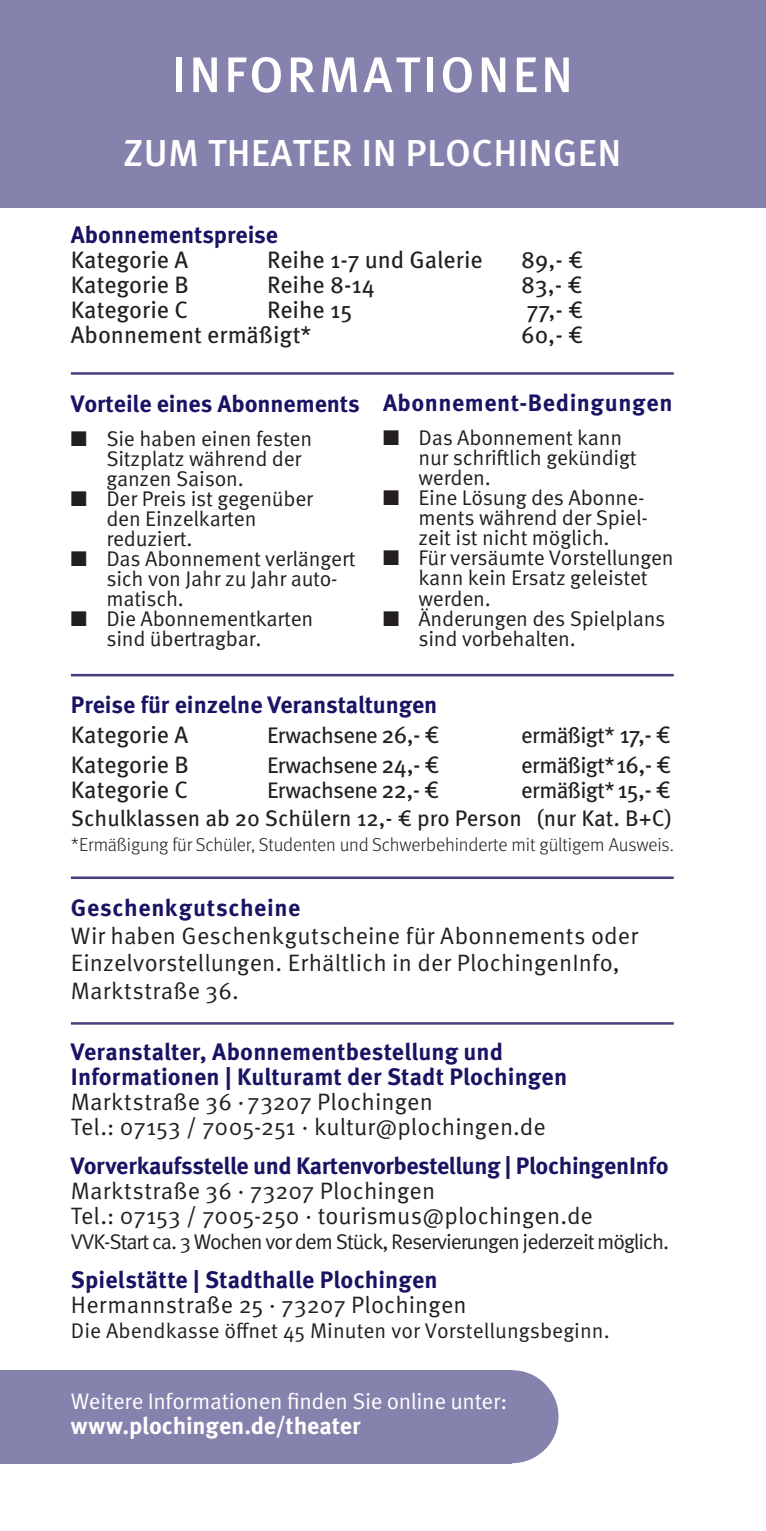
<style>
.page{position:relative;width:766px;height:1531px;background:#fff}
.page>*{position:absolute;margin:0;border:0;box-sizing:border-box;transform-origin:0 0}
.bold{font:500 50px "Meta Pro";letter-spacing:.06em;color:#fff}
.bold-2{font:500 37.5px "Meta Pro";letter-spacing:.01em;color:#fff}
.t1{font:700 23.75px/25px "Meta OT";color:#191364}
.t2{font:23.75px/27.5px "Meta Pro Norm";letter-spacing:.005em;color:#231f20}
.t3{font:23.75px "Meta OT";color:#231f20}
.t4{font:700 23.75px "Meta OT";letter-spacing:-.005em;color:#fff}
.t5{font:700 23.75px "Meta OT";letter-spacing:.02em;color:#191364}
.t6{font:22.5px "Meta OT";letter-spacing:-.03em;color:#231f20}
.t7{font:22.5px "Meta OT";color:#231f20}
.t8{font:22.5px "Meta Pro Norm";letter-spacing:-.015em;color:#fff}
.t9{font:21.25px/20px "Meta Pro Norm";letter-spacing:-.01em;color:#231f20}
.t10{font:21.25px "Meta Pro Norm";letter-spacing:-.05em;color:#231f20}
.t11{font:300 18.75px "Meta Pro";letter-spacing:-.005em;color:#231f20}
.s1{font-size:23.75px}
.s2{font-family:"Meta OT";font-weight:700;color:#191364}
.s3{font-family:"Meta Pro Norm";font-weight:400;color:#231f20}
</style>
<div class="page">
<div style="left:0;top:0;width:765px;height:207px;background:#8682ae"></div>
<hr style="left:71px;top:372px;width:602px;height:3px;background:#443e7d">
<hr style="left:71px;top:674px;width:602px;height:2px;background:#443e7d">
<hr style="left:71px;top:876px;width:602px;height:3px;background:#443e7d">
<hr style="left:71px;top:1022px;width:602px;height:2px;background:#443e7d">
<div style="left:465px;top:1370px;width:93px;height:93px;background:#8682ae;border-radius:50%"></div>
<div style="left:0;top:1370px;width:512px;height:93px;background:#8682ae"></div>
<p class="bold" style="left:172px;top:36px;width:402px">INFORMATIONEN</p>
<p class="bold-2" style="left:123px;top:124px;width:499px">ZUM THEATER IN PLOCHINGEN</p>
<p class="t1" style="left:71px;top:222px;width:209px">Abonnementspreise</p>
<p class="t3" style="left:71px;top:245px;width:119px">Kategorie A</p>
<p class="t3" style="left:267px;top:245px;width:217px">Reihe 1-7 und Galerie</p>
<p class="t3" style="left:521px;top:245px;width:64px">89,- €</p>
<p class="t3" style="left:71px;top:270px;width:120px">Kategorie B</p>
<p class="t3" style="left:267px;top:270px;width:110px">Reihe 8-14</p>
<p class="t3" style="left:521px;top:270px;width:63px">83,- €</p>
<p class="t3" style="left:71px;top:295px;width:119px">Kategorie C</p>
<p class="t3" style="left:267px;top:295px;width:87px">Reihe 15</p>
<p class="t3" style="left:526px;top:295px;width:58px">77,- €</p>
<p class="t3" style="left:71px;top:320px;width:242px">Abonnement ermäßigt*</p>
<p class="t3" style="left:521px;top:320px;width:63px">60,- €</p>
<p class="t1" style="left:71px;top:391px;width:290px">Vorteile eines Abonnements</p>
<p class="t9" style="left:106px;top:427px;width:207px;text-indent:-35px">■ Sie haben einen festen<br>Sitzplatz während der ganzen Saison.</p>
<p class="t9" style="left:106px;top:487px;width:208px;text-indent:-35px">■ Der Preis ist gegenüber den Einzelkarten reduziert.</p>
<p class="t9" style="left:106px;top:547px;width:250px;text-indent:-35px">■ Das Abonnement verlängert sich von Jahr zu Jahr auto&shy;matisch.</p>
<p class="t9" style="left:106px;top:607px;width:208px;text-indent:-35px">■ Die Abonnementkarten sind übertragbar.</p>
<p class="t5" style="left:383px;top:388px;width:291px">Abonnement-Bedingungen</p>
<p class="t9" style="left:418px;top:427px;width:219px;text-indent:-35px">■ Das Abonnement kann nur schriftlich gekündigt werden.</p>
<p class="t9" style="left:418px;top:487px;width:231px;text-indent:-35px">■ Eine Lösung des Abonne&shy;ments während der Spiel&shy;zeit ist nicht möglich.</p>
<p class="t9" style="left:418px;top:547px;width:257px;text-indent:-35px">■ Für versäumte Vorstellungen kann kein Ersatz geleistet werden.</p>
<p class="t9" style="left:418px;top:607px;width:248px;text-indent:-35px">■ Änderungen des Spielplans sind vorbehalten.</p>
<p class="t1" style="left:71px;top:692px;width:368px">Preise für einzelne Veranstaltungen</p>
<p class="t3" style="left:71px;top:720px;width:119px">Kategorie A</p>
<p class="t6" style="left:267px;top:721px;width:174px">Erwachsene <span class="s1">26,- €</span></p>
<p class="t6" style="left:521px;top:721px;width:151px">ermäßigt* <span class="s1">17,- €</span></p>
<p class="t3" style="left:71px;top:750px;width:120px">Kategorie B</p>
<p class="t6" style="left:267px;top:751px;width:174px">Erwachsene <span class="s1">24,- €</span></p>
<p class="t6" style="left:521px;top:751px;width:151px">ermäßigt*<span class="s1">16,- €</span></p>
<p class="t3" style="left:71px;top:775px;width:119px">Kategorie C</p>
<p class="t6" style="left:267px;top:776px;width:173px">Erwachsene <span class="s1">22,- €</span></p>
<p class="t6" style="left:521px;top:776px;width:151px">ermäßigt* <span class="s1">15,- €</span></p>
<p class="t7" style="left:71px;top:804px;width:602px">Schulklassen ab 20 Schülern 12,- € pro Person (nur Kat. B+C)</p>
<p class="t11" style="left:71px;top:831px;width:604px">*Ermäßigung für Schüler, Studenten und Schwerbehinderte mit gültigem Ausweis.</p>
<p class="t2" style="left:71px;top:893px;width:568px"><span class="s2">Geschenkgutscheine<br></span>Wir haben Geschenkgutscheine für Abonnements oder Einzelvorstellungen. Erhältlich in der PlochingenInfo, Marktstraße 36.</p>
<p class="t1" style="left:71px;top:1039px;width:497px">Veranstalter, Abonnementbestellung und Informationen | Kulturamt der Stadt Plochingen <span class="s3">Marktstraße 36 ·73207 Plochingen<br>Tel.: 07153 / 7005-251 · kultur@plochingen.de</span></p>
<p class="t2" style="left:71px;top:1152px;width:599px;line-height:25px"><span class="s2">Vorverkaufsstelle und Kartenvorbestellung | PlochingenInfo<br></span>Marktstraße 36 · 73207 Plochingen<br>Tel.: 07153 / 7005-250 · tourismus@plochingen.de</p>
<p class="t10" style="left:71px;top:1226px;width:599px">VVK-Start ca. 3 Wochen vor dem Stück, Reservierungen jederzeit möglich.</p>
<p class="t1" style="left:71px;top:1268px;width:397px">Spielstätte | Stadthalle Plochingen<br><span class="s3">Hermannstraße 25 · 73207 Plochingen</span></p>
<p class="t9" style="left:71px;top:1319px;width:540px">Die Abendkasse öffnet 45 Minuten vor Vorstellungsbeginn.</p>
<p class="t8" style="left:71px;top:1384px;width:437px">Weitere Informationen finden Sie online unter:</p>
<p class="t4" style="left:71px;top:1410px;width:291px">www.plochingen.de/theater</p>
</div>
